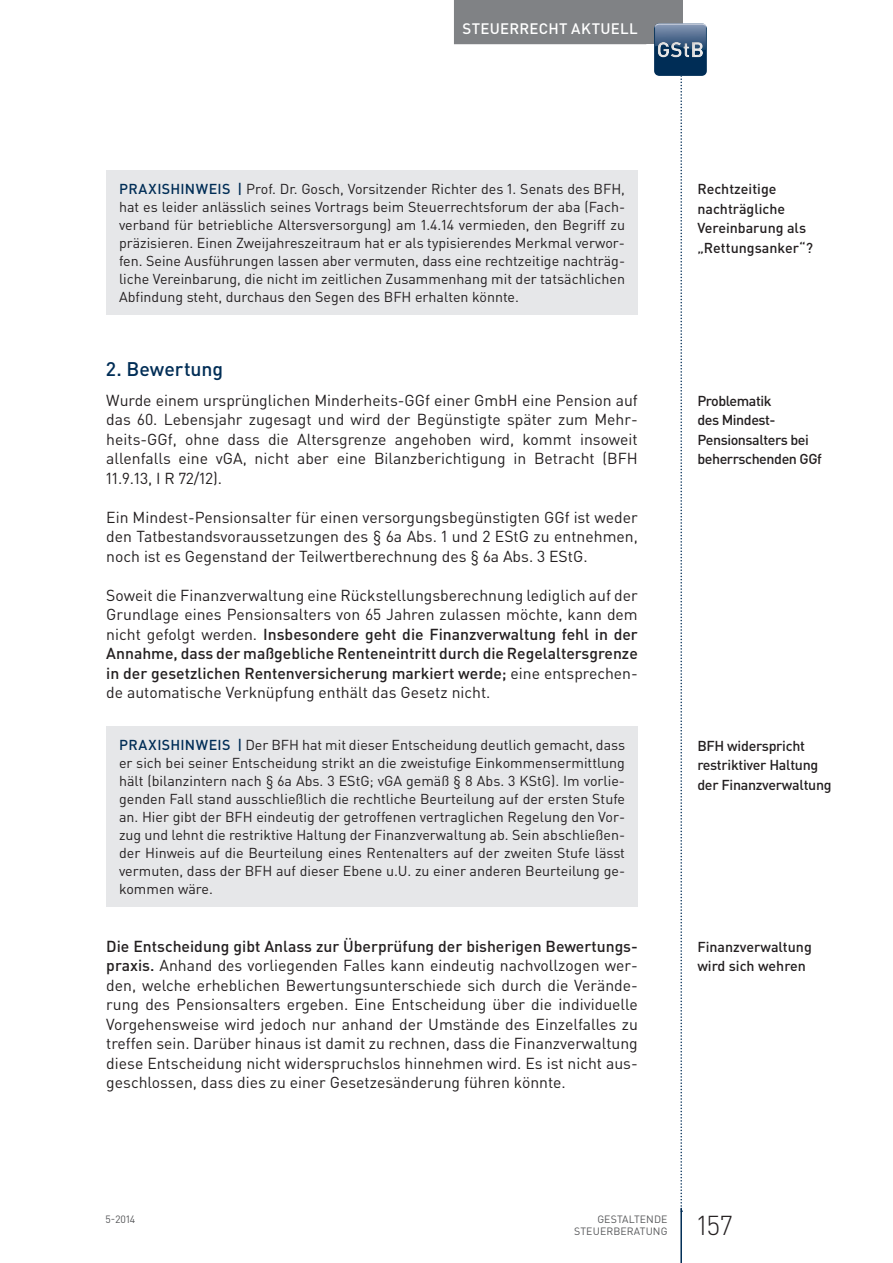
<style>
.page{position:relative;width:893px;height:1263px;background:#fff}
.page>*{position:absolute;margin:0;border:0;box-sizing:border-box;transform-origin:0 0}
.t1{font:300 27px "DIN Pro";color:#231f20}
.t2{font:500 19.5px "DIN Pro";color:#002d56}
.t3{font:15.75px/19.5px "DIN Pro";color:#231f20;text-align:justify}
.t4{font:500 15px "DIN Pro";letter-spacing:.02em;color:#fff}
.t5{font:14.25px/18px "DIN Pro";color:#231f20;text-align:justify}
.t6{font:500 14.25px/19.5px "DIN Pro";letter-spacing:-.02em;color:#231f20}
.t7{font:500 14.25px/19.5px "DIN Pro";color:#231f20}
.t8{font:10.5px "DIN Pro";color:#57585a}
.s1{font-weight:500;color:#002d56}
.s2{font-weight:500}
</style>
<div class="page">
<div style="left:638px;top:0;width:44px;height:44px;background:#808285"></div>
<hr style="left:680px;top:1208px;width:2px;height:55px;background:#002d56">
<div style="left:454px;top:0;width:192px;height:44px;background:#808285"></div>
<img style="left:654px;top:23px;width:53px;height:53px">
<svg style="left:658px;top:0;width:45px;height:1212px"></svg>
<div style="left:655px;top:41px;width:49px;height:16px;background:#231f20;opacity:.3"></div>
<div style="left:106px;top:170px;width:532px;height:144px;background:#e6e7e9"></div>
<div style="left:106px;top:726px;width:532px;height:181px;background:#e6e7e9"></div>
<p class="t4" style="left:462px;top:18px;width:177px">Steuerrecht aktuell</p>
<p class="t5" style="left:119px;top:179px;width:508px"><span class="s1">Praxishinweis |</span> Prof. Dr. Gosch, Vorsitzender Richter des 1. Senats des BFH, hat es leider anlässlich seines Vortrags beim Steuerrechtsforum der aba (Fach&shy;verband für betriebliche Altersversorgung) am 1.4.14 vermieden, den Begriff zu präzisieren. Einen Zweijahreszeitraum hat er als typisierendes Merkmal verwor&shy;fen. Seine Ausführungen lassen aber vermuten, dass eine rechtzeitige nachträg&shy;liche Vereinbarung, die nicht im zeitlichen Zusammenhang mit der tatsächlichen Abfindung steht, durchaus den Segen des BFH erhalten könnte.</p>
<p class="t2" style="left:106px;top:356px;width:119px">2. Bewertung</p>
<p class="t3" style="left:106px;top:390px;width:533px">Wurde einem ursprünglichen Minderheits-GGf einer GmbH eine Pension auf das 60. Lebensjahr zugesagt und wird der Begünstigte später zum Mehr&shy;heits-GGf, ohne dass die Altersgrenze angehoben wird, kommt insoweit allenfalls eine vGA, nicht aber eine Bilanzberichtigung in Betracht (BFH 11.9.13, I R 72/12).</p>
<p class="t3" style="left:106px;top:507px;width:533px">Ein Mindest-Pensionsalter für einen versorgungsbegünstigten GGf ist weder den Tatbestandsvoraussetzungen des § 6a Abs. 1 und 2 EStG zu entnehmen, noch ist es Gegenstand der Teilwertberechnung des § 6a Abs. 3 EStG.</p>
<p class="t3" style="left:106px;top:585px;width:533px">Soweit die Finanzverwaltung eine Rückstellungsberechnung lediglich auf der Grundlage eines Pensionsalters von 65 Jahren zulassen möchte, kann dem nicht gefolgt werden. <span class="s2">Insbesondere geht die Finanzverwaltung fehl in der Annahme, dass der maßgebliche Renteneintritt durch die -Regelaltersgrenze in der gesetzlichen Rentenversicherung markiert werde;</span> eine entsprechen&shy;de automatische Verknüpfung enthält das Gesetz nicht.</p>
<p class="t5" style="left:119px;top:735px;width:508px"><span class="s1">Praxishinweis |</span> Der BFH hat mit dieser Entscheidung deutlich gemacht, dass er sich bei seiner Entscheidung strikt an die zweistufige Einkommensermittlung hält (bilanzintern nach § 6a Abs. 3 EStG; vGA gemäß § 8 Abs. 3 KStG). I m vorlie&shy;genden Fall stand ausschließlich die rechtliche Beurteilung auf der ersten Stufe an. Hier gibt der BFH eindeutig der getroffenen vertraglichen Regelung den Vor&shy;zug und lehnt die restriktive Haltung der Finanzverwaltung ab. Sein abschließen&shy;der Hinweis auf die Beurteilung eines Rentenalters auf der zweiten Stufe lässt vermuten, dass der BFH auf dieser Ebene u.U. zu einer anderen Beurteilung ge&shy;kommen wäre.</p>
<p class="t3" style="left:106px;top:936px;width:533px"><span class="s2">Die Entscheidung gibt Anlass zur Überprüfung der bisherigen Bewertungs&shy;praxis.</span> Anhand des vorliegenden Falles kann eindeutig nachvollzogen wer&shy;den, welche erheblichen Bewertungsunterschiede sich durch die Verände&shy;rung des Pensionsalters ergeben. Eine Entscheidung über die individuelle Vorgehensweise wird jedoch nur anhand der Umstände des Einzelfalles zu treffen sein. Darüber hinaus ist damit zu rechnen, dass die Finanzverwaltung diese Entscheidung nicht widerspruchslos hinnehmen wird. Es ist nicht aus&shy;geschlossen, dass dies zu einer Gesetzesänderung führen könnte.</p>
<p class="t7" style="left:697px;top:179px;width:117px">Rechtzeitige nachträgliche<br>Vereinbarung als „Rettungsanker“?</p>
<p class="t6" style="left:697px;top:390px;width:126px">Problematik<br>des Mindest-<br>Pensionsalters bei beherrschenden GGf</p>
<p class="t6" style="left:697px;top:735px;width:136px">BFH widerspricht restriktiver Haltung der Finanzverwaltung</p>
<p class="t7" style="left:697px;top:936px;width:116px">Finanzverwaltung wird sich wehren</p>
<p class="t8" style="left:106px;top:1212px;width:31px">5-2014</p>
<p class="t8" style="left:597px;top:1212px;width:14px">Gesta</p>
<p class="t8" style="left:629px;top:1212px;width:13px">ltende</p>
<p class="t8" style="left:574px;top:1224px;width:14px">Steuerberatung</p>
<h1 class="t1" style="left:697px;top:1207px;width:37px">157</h1>
</div>
